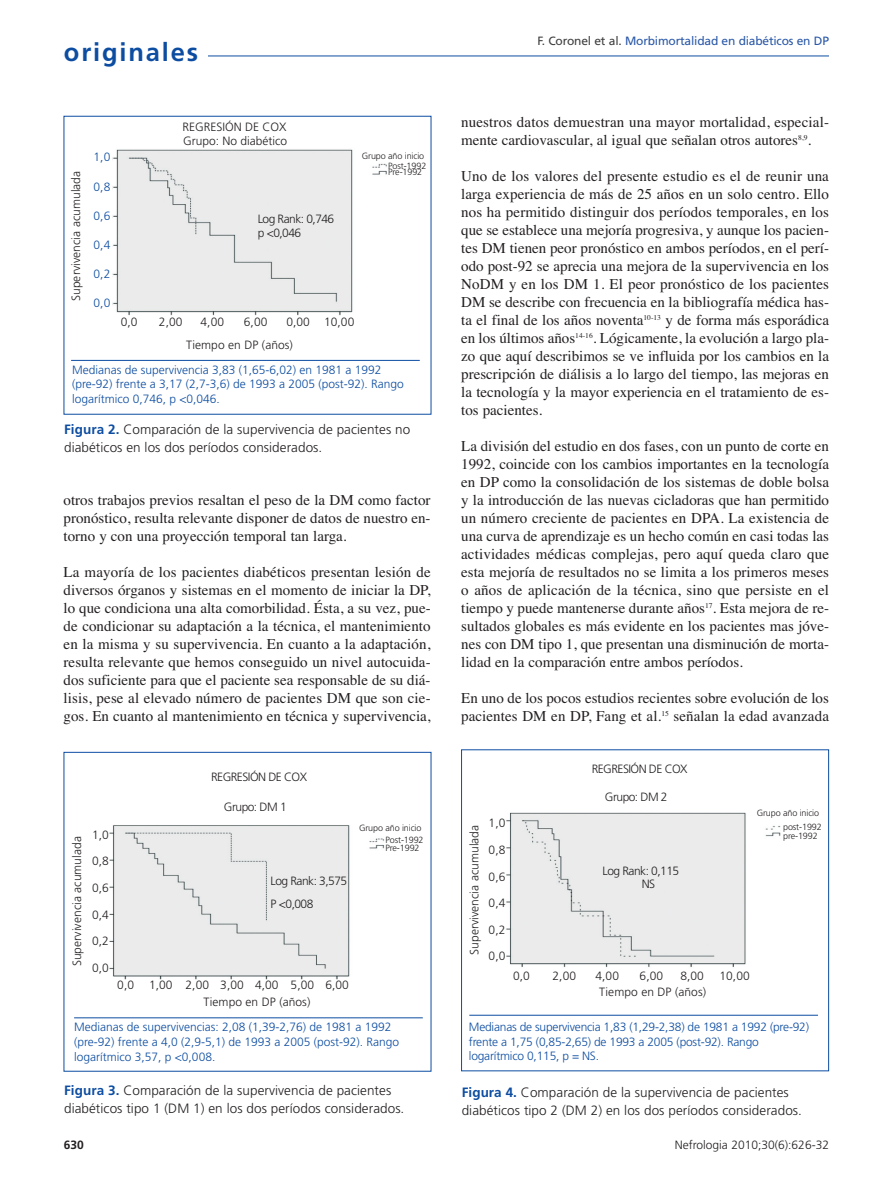
<style>
.page{position:relative;width:893px;height:1191px;background:#fff}
.page>*{position:absolute;margin:0;border:0;box-sizing:border-box;transform-origin:0 0}
.t1{font:700 25.5px "Frutiger";letter-spacing:.07em;color:#0d4da1}
.t2{font:15px/18px "Times";color:#231f20;text-align:justify}
.t3{font:300 13.5px/18px "Frutiger";letter-spacing:.005em;color:#231f20}
.t4{font:300 12px/14.4px "Frutiger";color:#0d4da1}
.t5{font:300 12px/22.5px "Frutiger";letter-spacing:.005em;color:#231f20}
.t6{font:300 12px/14.2px "Frutiger";letter-spacing:-.045em;color:#231f20}
.t7{font:12px "Frutiger";letter-spacing:-.015em;color:#2b59a8}
.t8{font:700 12px "Frutiger";color:#231f20}
.t9{font:300 9px/10.5px "Frutiger";letter-spacing:-.01em;color:#231f20;text-align:right}
.s1{font-weight:700;color:#0d4da1}
.s2{color:#3f3f40}
</style>
<div class="page">
<hr style="left:64px;top:56px;width:765px;height:1px;background:#0d4da1">
<div style="left:64px;top:42px;width:143px;height:38px;background:#fff"></div>
<img style="left:71px;top:149px;width:349px;height:211px">
<img style="left:74px;top:825px;width:349px;height:194px">
<img style="left:469px;top:812px;width:349px;height:204px">
<div style="left:461px;top:749px;width:368px;height:322px;border:1px solid #0d4da1"></div>
<hr style="left:71px;top:360px;width:349px;height:1px;background:#0d4da1">
<hr style="left:74px;top:1017px;width:349px;height:1px;background:#0d4da1">
<hr style="left:469px;top:1014px;width:349px;height:1px;background:#0d4da1">
<h1 class="t1" style="left:64px;top:42px;width:136px">originales</h1>
<p class="t5" style="left:183px;top:116px;width:105px">REGRESIÓN DE COX</p>
<p class="t5" style="left:66px;top:301px;width:132px;rotate:-90deg">Supervivencia acumulada</p>
<p class="t4" style="left:94px;top:151px;width:18px">1,0</p>
<p class="t4" style="left:94px;top:180px;width:18px">0,8</p>
<p class="t4" style="left:94px;top:209px;width:18px">0,6</p>
<p class="t4" style="left:94px;top:238px;width:18px">0,4</p>
<p class="t4" style="left:94px;top:267px;width:18px">0,2</p>
<p class="t4" style="left:94px;top:296px;width:18px">0,0</p>
<p class="t5" style="left:183px;top:130px;width:106px">Grupo: No diabético</p>
<p class="t6" style="left:258px;top:212px;width:78px">Log Rank: 0,746 p &lt;0,046</p>
<p class="t9" style="left:362px;top:151px;width:66px">Grupo año inicio<br>Post-1992</p>
<p class="t9" style="left:388px;top:168px;width:36px">Pre-1992</p>
<p class="t5" style="left:121px;top:311px;width:18px">0,0</p>
<p class="t5" style="left:159px;top:311px;width:25px">2,00</p>
<p class="t5" style="left:201px;top:311px;width:25px">4,00</p>
<p class="t5" style="left:244px;top:311px;width:25px">6,00</p>
<p class="t5" style="left:186px;top:311px;width:170px;text-indent:100px">0,00 10,00<br>Tiempo en DP (años)</p>
<p class="t4" style="left:72px;top:363px;width:333px">Medianas de supervivencia 3,83 (1,65-6,02) en 1981 a 1992 (pre-92) frente a 3,17 (2,7-3,6) de 1993 a 2005 (post-92). Rango logarítmico 0,746, p &lt;0,046.</p>
<p class="t3" style="left:64px;top:421px;width:348px"><span class="s1">Figura 2.</span> Comparación de la supervivencia de pacientes no diabéticos en los dos períodos considerados.</p>
<p class="t2" style="left:64px;top:492px;width:369px">otros trabajos previos resaltan el peso de la DM como factor pronóstico, resulta relevante disponer de datos de nuestro en&shy;torno y con una proyección temporal tan larga.</p>
<p class="t2" style="left:64px;top:564px;width:369px">La mayoría de los pacientes diabéticos presentan lesión de diversos órganos y sistemas en el momento de iniciar la DP, lo que condiciona una alta comorbilidad. Ésta, a su vez, pue&shy;de condicionar su adaptación a la técnica, el mantenimiento en la misma y su supervivencia. En cuanto a la adaptación, resulta relevante que hemos conseguido un nivel autocuida&shy;dos suficiente para que el paciente sea responsable de su diá&shy;lisis, pese al elevado número de pacientes DM que son cie&shy;gos. En cuanto al mantenimiento en técnica y supervivencia,</p>
<p class="t6" style="left:211px;top:771px;width:97px">REGRESIÓN DE COX</p>
<p class="t7" style="left:538px;top:36px;width:293px"><span class="s2">F. Coronel et al.</span> Morbimortalidad en diabéticos en DP</p>
<p class="t2" style="left:461px;top:114px;width:369px">nuestros datos demuestran una mayor mortalidad, especial&shy;mente cardiovascular, al igual que señalan otros autores<sup>8,9</sup>.</p>
<p class="t2" style="left:461px;top:168px;width:369px">Uno de los valores del presente estudio es el de reunir una larga experiencia de más de 25 años en un solo centro. Ello nos ha permitido distinguir dos períodos temporales, en los que se establece una mejoría progresiva, y aunque los pacien&shy;tes DM tienen peor pronóstico en ambos períodos, en el perí&shy;odo post-92 se aprecia una mejora de la supervivencia en los NoDM y en los DM 1. El peor pronóstico de los pacientes DM se describe con frecuencia en la bibliografía médica has&shy;ta el final de los años noventa<sup>10-13</sup> y de forma más esporádica en los últimos años<sup>14-16</sup>. Lógicamente, la evolución a largo pla&shy;zo que aquí describimos se ve influida por los cambios en la prescripción de diálisis a lo largo del tiempo, las mejoras en la tecnología y la mayor experiencia en el tratamiento de es&shy;tos pacientes.</p>
<p class="t2" style="left:461px;top:438px;width:369px">La división del estudio en dos fases, con un punto de corte en 1992, coincide con los cambios importantes en la tecnología en DP como la consolidación de los sistemas de doble bolsa y la introducción de las nuevas cicladoras que han permitido un número creciente de pacientes en DPA. La existencia de una curva de aprendizaje es un hecho común en casi todas las actividades médicas complejas, pero aquí queda claro que esta mejoría de resultados no se limita a los primeros meses o años de aplicación de la técnica, sino que persiste en el tiempo y puede mantenerse durante años<sup>17</sup>. Esta mejora de re&shy;sultados globales es más evidente en los pacientes mas jóve&shy;nes con DM tipo 1, que presentan una disminución de morta&shy;lidad en la comparación entre ambos períodos.</p>
<p class="t2" style="left:461px;top:690px;width:369px">En uno de los pocos estudios recientes sobre evolución de los pacientes DM en DP, Fang et al.<sup>15</sup> señalan la edad avanzada</p>
<p class="t6" style="left:592px;top:762px;width:97px">REGRESIÓN DE COX</p>
<p class="t5" style="left:67px;top:966px;width:132px;rotate:-90deg">Supervivencia acumulada</p>
<p class="t5" style="left:92px;top:824px;width:18px">1,0</p>
<p class="t5" style="left:92px;top:851px;width:18px">0,8</p>
<p class="t5" style="left:92px;top:877px;width:18px">0,6</p>
<p class="t5" style="left:92px;top:904px;width:18px">0,4</p>
<p class="t5" style="left:92px;top:930px;width:18px">0,2</p>
<p class="t5" style="left:92px;top:957px;width:18px">0,0</p>
<p class="t5" style="left:224px;top:796px;width:64px">Grupo: DM 1</p>
<p class="t5" style="left:605px;top:786px;width:64px">Grupo: DM 2</p>
<p class="t5" style="left:489px;top:813px;width:18px">1,0</p>
<p class="t5" style="left:489px;top:839px;width:18px">0,8</p>
<p class="t5" style="left:489px;top:866px;width:18px">0,6</p>
<p class="t5" style="left:489px;top:892px;width:18px">0,4</p>
<p class="t5" style="left:489px;top:919px;width:18px">0,2</p>
<p class="t5" style="left:489px;top:945px;width:18px">0,0</p>
<p class="t9" style="left:359px;top:822px;width:66px;line-height:12px">Grupo año inicio<br>Post-1992</p>
<p class="t9" style="left:385px;top:843px;width:36px">Pre-1992</p>
<p class="t5" style="left:464px;top:955px;width:132px;rotate:-90deg">Supervivencia acumulada</p>
<p class="t6" style="left:271px;top:870px;width:78px;line-height:22.5px">Log Rank: 3,575<br>P &lt;0,008</p>
<p class="t6" style="left:642px;top:864px;width:39px;line-height:13.5px;text-indent:-39px">Log Rank: 0,115<br>NS</p>
<p class="t5" style="left:203px;top:977px;width:147px;line-height:16.5px;text-indent:-86px">0,0 1,00 2,00 3,00 4,00 5,00 6,00<br>Tiempo en DP (años)</p>
<p class="t5" style="left:513px;top:965px;width:18px">0,0</p>
<p class="t5" style="left:553px;top:965px;width:25px">2,00</p>
<p class="t5" style="left:595px;top:965px;width:25px">4,00</p>
<p class="t5" style="left:640px;top:965px;width:25px">6,00</p>
<p class="t5" style="left:680px;top:965px;width:25px">8,00</p>
<p class="t5" style="left:719px;top:965px;width:32px">10,00</p>
<p class="t5" style="left:599px;top:982px;width:108px">Tiempo en DP (años)</p>
<p class="t9" style="left:757px;top:807px;width:67px;line-height:13.5px">Grupo año inicio post-1992</p>
<p class="t9" style="left:783px;top:831px;width:36px">pre-1992</p>
<p class="t4" style="left:74px;top:1020px;width:327px;line-height:15px">Medianas de supervivencias: 2,08 (1,39-2,76) de 1981 a 1992 (pre-92) frente a 4,0 (2,9-5,1) de 1993 a 2005 (post-92). Rango logarítmico 3,57, p &lt;0,008.</p>
<p class="t4" style="left:469px;top:1021px;width:342px">Medianas de supervivencia 1,83 (1,29-2,38) de 1981 a 1992 (pre-92) frente a 1,75 (0,85-2,65) de 1993 a 2005 (post-92). Rango logarítmico 0,115, p = NS.</p>
<p class="t3" style="left:64px;top:1082px;width:342px"><span class="s1">Figura 3.</span> Comparación de la supervivencia de pacientes diabéticos tipo 1 (DM 1) en los dos períodos considerados.</p>
<p class="t3" style="left:462px;top:1084px;width:342px"><span class="s1">Figura 4.</span> Comparación de la supervivencia de pacientes diabéticos tipo 2 (DM 2) en los dos períodos considerados.</p>
<p class="t8" style="left:64px;top:1140px;width:22px">630</p>
<p class="t5" style="left:675px;top:1135px;width:156px">Nefrologia 2010;30(6):626-32</p>
</div>
